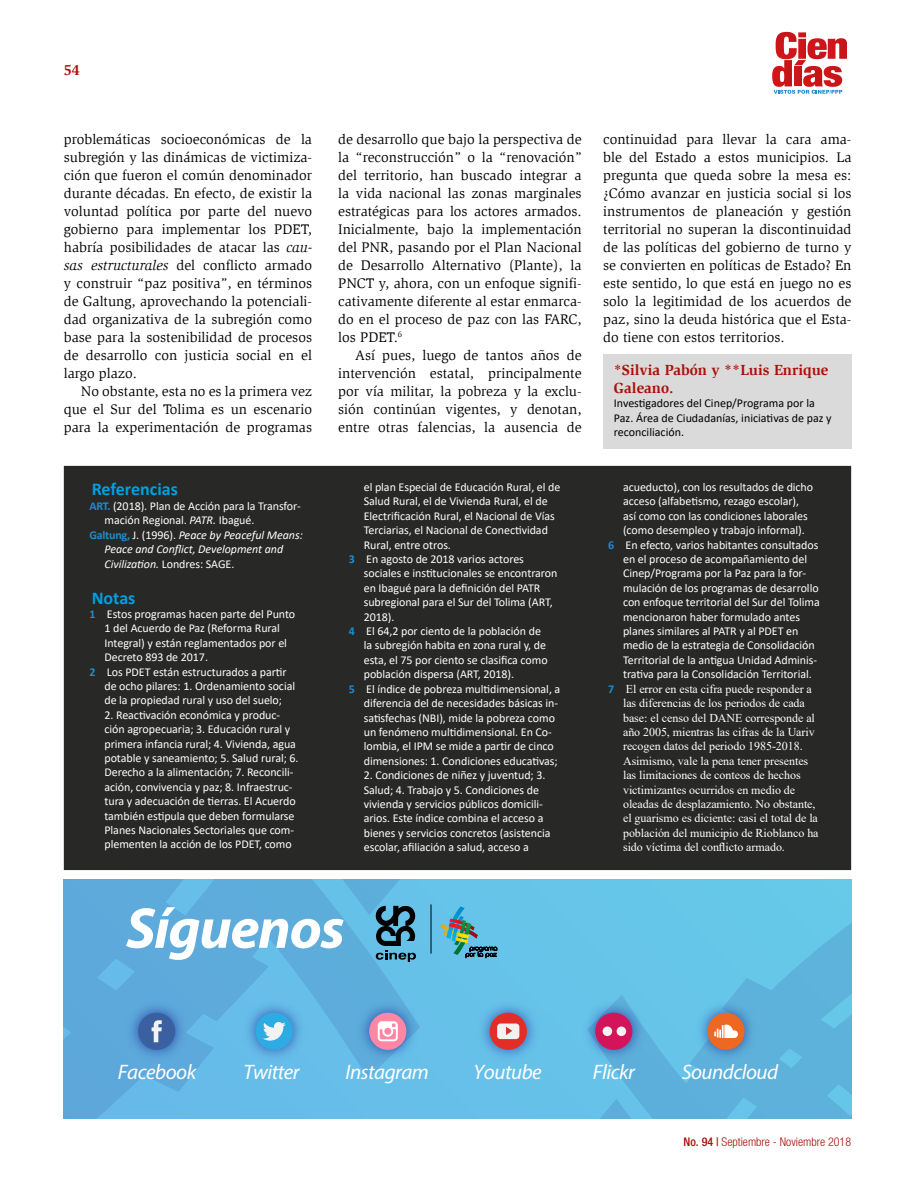
<style>
.page{position:relative;width:915px;height:1187px;background:#fff}
.page>*{position:absolute;margin:0;border:0;box-sizing:border-box;transform-origin:0 0}
.t1{font:italic 700 57.9px "Myriad Pro";letter-spacing:-.025em;color:#fff}
.t2{font:italic 21px "Myriad Pro";letter-spacing:-.025em;color:#fff}
.t3{font:700 18px "Calibri";color:#009fe3}
.t4{font:700 15px/18px "Slimbach Std";color:#ab0f09}
.t5{font:14.25px/18px "Slimbach Std";color:#000;text-align:justify}
.t6{font:12px/14.4px "Calibri";letter-spacing:-.005em;color:#fff}
.t7{font:12px/14.4px "Times New Roman";letter-spacing:-.005em;color:#fff}
.t8{font:italic 12px "Calibri";letter-spacing:-.005em;color:#fff}
.t9{font:12px/14.4px "Calibri";color:#000}
.t10{font:300 condensed 12px "Helvetica Neue LT Std";color:#ab0f09}
.s1{font-style:italic}
.s2{font-weight:700;color:#1e8dce}
.s3{font-weight:700;font-style:normal;color:#1e8dce}
.s4{font-style:normal}
.s5{font-family:"Calibri";font-weight:700;color:#1e8dce}
.s6{font-weight:500}
</style>
<div class="page">
<svg style="left:772px;top:32px;width:74px;height:62px"></svg>
<div style="left:64px;top:466px;width:786px;height:404px;background:#282827"></div>
<div style="left:602px;top:354px;width:248px;height:94px;background:#dadada"></div>
<div style="left:64px;top:879px;width:786px;height:239px;background:#66c3e9"></div>
<svg style="left:64px;top:1091px;width:115px;height:27px;fill:#66b9e9"></svg>
<svg style="left:785px;top:924px;width:65px;height:54px;fill:#5db4db"></svg>
<hr style="left:430px;top:904px;width:1px;height:49px;background:#000">
<svg style="left:440px;top:906px;width:57px;height:51px"></svg>
<img style="left:482px;top:1006px;width:53px;height:51px">
<div style="left:489px;top:1012px;width:37px;height:37px;background:#e52d27;border-radius:50%"></div>
<svg style="left:497px;top:1023px;width:22px;height:15px"></svg>
<svg style="left:64px;top:879px;width:353px;height:212px"></svg>
<svg style="left:587px;top:978px;width:263px;height:141px"></svg>
<p class="t4" style="left:64px;top:60px;width:18px">54</p>
<p class="t5" style="left:64px;top:130px;width:250px">problemáticas socioeconómicas de la subregión y las dinámicas de victimiza&shy;ción que fueron el común denominador durante décadas. En efecto, de existir la voluntad política por parte del nuevo gobierno para implementar los PDET, habría posibilidades de atacar las <span class="s1">cau&shy;sas estructurales</span> del conflicto armado y construir “paz positiva”, en términos de Galtung, aprovechando la potenciali&shy;dad organizativa de la subregión como base para la sostenibilidad de procesos de desarrollo con justicia social en el largo plazo.</p>
<p class="t5" style="left:64px;top:382px;width:250px;text-indent:17px">No obstante, esta no es la primera vez que el Sur del Tolima es un escenario para la experimentación de programas</p>
<h3 class="t3" style="left:92px;top:476px;width:88px">Referencias</h3>
<p class="t6" style="left:89px;top:498px;width:213px"><span class="s2">ART.</span> (2018). Plan de Acción para la Transfor-</p>
<p class="t6" style="left:104px;top:513px;width:151px">mación Regional. <span class="s1">PATR.</span> Ibagué.</p>
<p class="t8" style="left:89px;top:526px;width:215px"><span class="s3">Galtung,</span> <span class="s4">J. (1996).</span> Peace by Peaceful Means:</p>
<p class="t8" style="left:104px;top:540px;width:180px">Peace and Conflict, Development and</p>
<p class="t8" style="left:104px;top:555px;width:131px">Civilization. <span class="s4">Londres: SAGE.</span></p>
<h3 class="t3" style="left:92px;top:584px;width:45px">Notas</h3>
<p class="t6" style="left:89px;top:606px;width:207px"><span class="s2">1</span> Estos programas hacen parte del Punto</p>
<p class="t6" style="left:104px;top:621px;width:177px">1 del Acuerdo de Paz (Reforma Rural</p>
<p class="t6" style="left:104px;top:635px;width:184px">Integral) y están reglamentados por el</p>
<p class="t6" style="left:104px;top:649px;width:105px">Decreto 893 de 2017.</p>
<p class="t6" style="left:89px;top:664px;width:199px"><span class="s2">2</span> Los PDET están estructurados a partir</p>
<p class="t6" style="left:104px;top:678px;width:192px">de ocho pilares: 1. Ordenamiento social</p>
<p class="t6" style="left:104px;top:693px;width:179px">de la propiedad rural y uso del suelo;</p>
<p class="t6" style="left:104px;top:707px;width:195px">2. Reactivación económica y produc&shy;ción agropecuaria; 3. Educación rural y primera infancia rural; 4. Vivienda, agua potable y saneamiento; 5. Salud rural; 6.<br>Derecho a la alimentación; 7. Reconcili&shy;ación, convivencia y paz; 8. Infraestruc&shy;tura y adecuación de tierras. El Acuerdo también estipula que deben formularse Planes Nacionales Sectoriales que com&shy;plementen la acción de los PDET, como</p>
<p class="t5" style="left:338px;top:130px;width:245px">de desarrollo que bajo la perspectiva de la “reconstrucción” o la “renovación” del territorio, han buscado integrar a la vida nacional las zonas marginales estratégicas para los actores armados.<br>Inicialmente, bajo la implementación del PNR, pasando por el Plan Nacional de Desarrollo Alternativo (Plante), la PNCT y, ahora, con un enfoque signifi&shy;cativamente diferente al estar enmarca&shy;do en el proceso de paz con las FARC, los PDET.<sup>6</sup></p>
<p class="t5" style="left:338px;top:346px;width:245px;text-indent:17px">Así pues, luego de tantos años de intervención estatal, principalmente por vía militar, la pobreza y la exclu&shy;sión continúan vigentes, y denotan, entre otras falencias, la ausencia de</p>
<p class="t6" style="left:363px;top:479px;width:198px">el plan Especial de Educación Rural, el de</p>
<p class="t6" style="left:363px;top:494px;width:185px">Salud Rural, el de Vivienda Rural, el de</p>
<p class="t6" style="left:363px;top:508px;width:192px">Electrificación Rural, el Nacional de Vías</p>
<p class="t6" style="left:363px;top:522px;width:186px">Terciarias, el Nacional de Conectividad</p>
<p class="t6" style="left:363px;top:537px;width:89px">Rural, entre otros.</p>
<p class="t6" style="left:348px;top:551px;width:177px"><span class="s2">3</span> En agosto de 2018 varios actores</p>
<p class="t6" style="left:363px;top:566px;width:195px">sociales e institucionales se encontraron</p>
<p class="t6" style="left:363px;top:580px;width:178px">en Ibagué para la definición del PATR</p>
<p class="t6" style="left:363px;top:594px;width:190px">subregional para el Sur del Tolima (ART,</p>
<p class="t6" style="left:363px;top:609px;width:32px">2018).</p>
<p class="t6" style="left:348px;top:623px;width:194px"><span class="s2">4</span> El 64,2 por ciento de la población de</p>
<p class="t6" style="left:363px;top:638px;width:184px">la subregión habita en zona rural y, de</p>
<p class="t6" style="left:363px;top:652px;width:185px">esta, el 75 por ciento se clasifica como</p>
<p class="t6" style="left:363px;top:666px;width:152px">población dispersa (ART, 2018).</p>
<p class="t6" style="left:348px;top:681px;width:213px"><span class="s2">5</span> El índice de pobreza multidimensional, a</p>
<p class="t6" style="left:363px;top:695px;width:196px">diferencia del de necesidades básicas in-</p>
<p class="t6" style="left:363px;top:710px;width:193px">satisfechas (NBI), mide la pobreza como</p>
<p class="t6" style="left:363px;top:724px;width:189px">un fenómeno multidimensional. En Co-</p>
<p class="t6" style="left:363px;top:738px;width:191px">lombia, el IPM se mide a partir de cinco</p>
<p class="t6" style="left:363px;top:753px;width:195px">dimensiones: 1. Condiciones educativas;</p>
<p class="t6" style="left:363px;top:767px;width:188px">2. Condiciones de niñez y juventud; 3.<br>Salud; 4. Trabajo y 5. Condiciones de vivienda y servicios públicos domicili&shy;arios. Este índice combina el acceso a bienes y servicios concretos (asistencia escolar, afiliación a salud, acceso a</p>
<h1 class="t1" style="left:126px;top:890px;width:220px">Síguenos</h1>
<p class="t5" style="left:603px;top:130px;width:250px">continuidad para llevar la cara ama&shy;ble del Estado a estos municipios. La pregunta que queda sobre la mesa es: ¿Cómo avanzar en justicia social si los instrumentos de planeación y gestión territorial no superan la discontinuidad de las políticas del gobierno de turno y se convierten en políticas de Estado? En este sentido, lo que está en juego no es solo la legitimidad de los acuerdos de paz, sino la deuda histórica que el Esta&shy;do tiene con estos territorios.</p>
<p class="t4" style="left:613px;top:360px;width:216px">*Silvia Pabón y **Luis Enrique<br>Galeano.</p>
<p class="t9" style="left:613px;top:396px;width:219px">Investigadores del Cinep/Programa por la<br>Paz. Área de Ciudadanías, iniciativas de paz y reconciliación.</p>
<p class="t6" style="left:623px;top:479px;width:191px">acueducto), con los resultados de dicho</p>
<p class="t6" style="left:623px;top:494px;width:177px">acceso (alfabetismo, rezago escolar),</p>
<p class="t6" style="left:623px;top:508px;width:186px">así como con las condiciones laborales</p>
<p class="t6" style="left:623px;top:522px;width:183px">(como desempleo y trabajo informal).</p>
<p class="t6" style="left:608px;top:537px;width:212px"><span class="s2">6</span> En efecto, varios habitantes consultados</p>
<p class="t6" style="left:623px;top:551px;width:185px">en el proceso de acompañamiento del</p>
<p class="t6" style="left:623px;top:566px;width:184px">Cinep/Programa por la Paz para la for-</p>
<p class="t6" style="left:623px;top:580px;width:197px">mulación de los programas de desarrollo</p>
<p class="t6" style="left:623px;top:594px;width:198px">con enfoque territorial del Sur del Tolima</p>
<p class="t6" style="left:623px;top:609px;width:178px">mencionaron haber formulado antes</p>
<p class="t6" style="left:623px;top:623px;width:177px">planes similares al PATR y al PDET en</p>
<p class="t6" style="left:623px;top:638px;width:193px">medio de la estrategia de Consolidación</p>
<p class="t6" style="left:623px;top:652px;width:195px">Territorial de la antigua Unidad Adminis-</p>
<p class="t6" style="left:623px;top:666px;width:190px">trativa para la Consolidación Territorial.</p>
<p class="t7" style="left:623px;top:681px;width:197px;text-indent:-15px"><span class="s5">7</span> El error en esta cifra puede responder a las diferencias de los periodos de cada base: el censo del DANE corresponde al año 2005, mientras las cifras de la Uariv recogen datos del periodo 1985-2018.<br>Asimismo, vale la pena tener presentes las limitaciones de conteos de hechos victimizantes ocurridos en medio de oleadas de desplazamiento. No obstante, el guarismo es diciente: casi el total de la población del municipio de Rioblanco ha sido víctima del conflicto armado.</p>
<h2 class="t2" style="left:118px;top:1059px;width:80px">Facebook</h2>
<h2 class="t2" style="left:243px;top:1059px;width:58px">Twitter</h2>
<h2 class="t2" style="left:345px;top:1059px;width:85px">Instagram</h2>
<h2 class="t2" style="left:473px;top:1059px;width:70px">Youtube</h2>
<h2 class="t2" style="left:592px;top:1059px;width:44px">Flickr</h2>
<h2 class="t2" style="left:681px;top:1059px;width:98px">Soundcloud</h2>
<p class="t10" style="left:683px;top:1134px;width:169px"><span class="s6">No. 94 |</span> Septiembre - Noviembre 2018</p>
</div>
